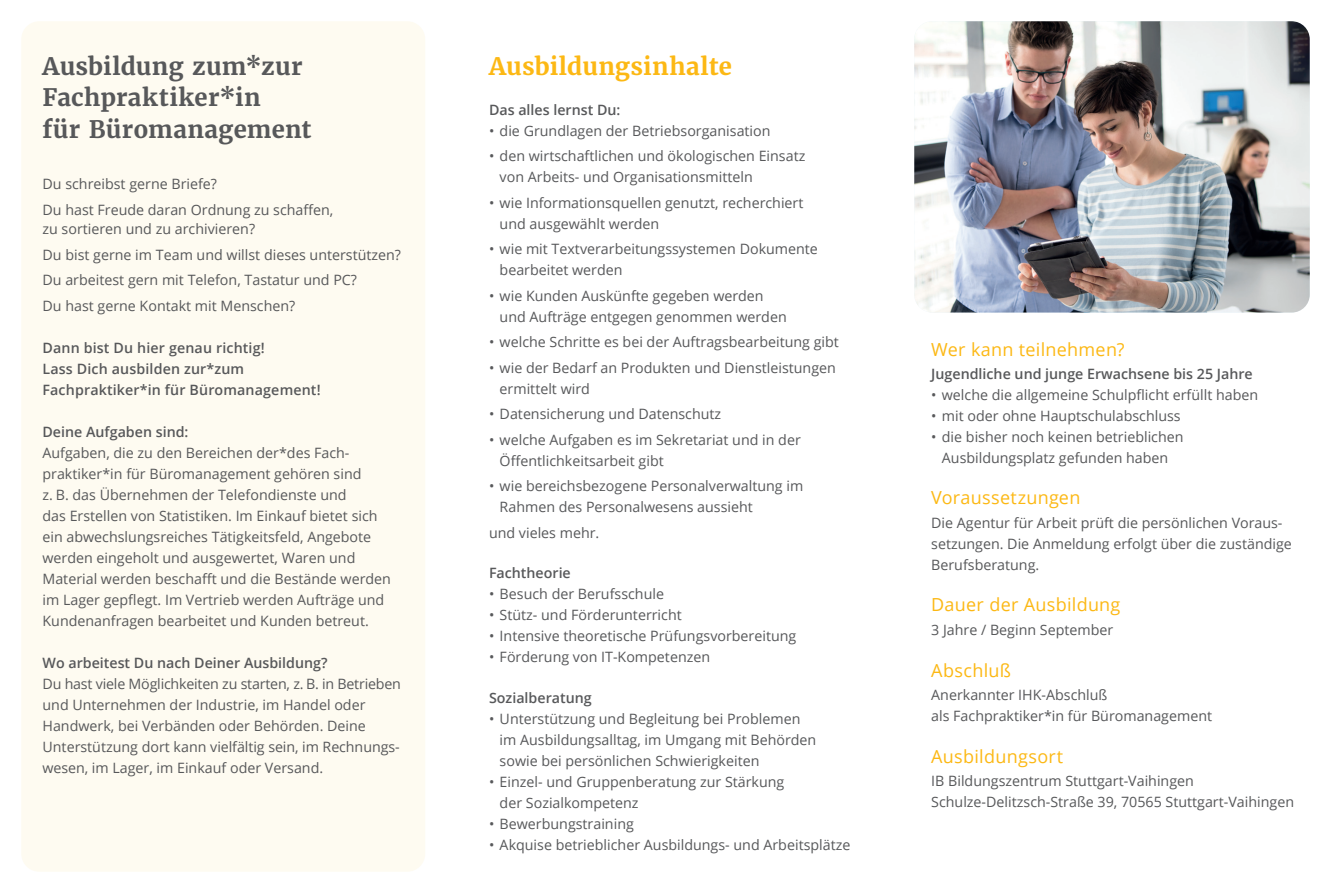
<style>
.page{position:relative;width:1331px;height:893px;background:#fff}
.page>*{position:absolute;margin:0;border:0;box-sizing:border-box;transform-origin:0 0}
.t1{font:700 24px/31.5px "Merriweather";letter-spacing:.01em;color:#57585a}
.t2{font:700 24px "Merriweather";letter-spacing:.01em;color:#fcb814}
.t3{font:18px "Open Sans";letter-spacing:.015em;color:#fcb814}
.t4{font:14.25px/21px "Open Sans";color:#57585a}
.t5{font:600 14.25px/21px "Open Sans";color:#57585a}
</style>
<div class="page">
<img style="left:914px;top:21px;width:396px;height:292px">
<div style="left:21px;top:21px;width:404px;height:851px;background:#fefbf1;border-radius:18px"></div>
<h1 class="t1" style="left:43px;top:50px;width:270px">Ausbildung zum*zur<br>Fachpraktiker*in<br>für Büromanagement</h1>
<p class="t4" style="left:43px;top:171px;width:292px;line-height:25.5px">Du schreibst gerne Briefe?<br>Du hast Freude daran Ordnung zu schaffen,</p>
<p class="t4" style="left:43px;top:216px;width:360px;line-height:25.5px">zu sortieren und zu archivieren?<br>Du bist gerne im Team und willst dieses unterstützen?<br>Du arbeitest gern mit Telefon, Tastatur und PC?<br>Du hast gerne Kontakt mit Menschen?</p>
<p class="t5" style="left:43px;top:337px;width:280px">Dann bist Du hier genau richtig!<br>Lass Dich ausbilden zur*zum<br>Fachpraktiker*in für Büromanagement!</p>
<p class="t5" style="left:43px;top:421px;width:148px">Deine Aufgaben sind:</p>
<p class="t4" style="left:43px;top:442px;width:350px">Aufgaben, die zu den Bereichen der*des Fach&shy;praktiker*in für Büromanagement gehören sind<br>z. B. das Übernehmen der Telefondienste und<br>das Erstellen von Statistiken. Im Einkauf bietet sich ein abwechslungsreiches Tätigkeitsfeld, Angebote werden eingeholt und ausgewertet, Waren und Material werden beschafft und die Bestände werden im Lager gepflegt. Im Vertrieb werden Aufträge und Kundenanfragen bearbeitet und Kunden betreut.</p>
<p class="t5" style="left:43px;top:652px;width:287px">Wo arbeitest Du nach Deiner Ausbildung?</p>
<p class="t4" style="left:43px;top:673px;width:360px">Du hast viele Möglichkeiten zu starten, z. B. in Betrieben und Unternehmen der Industrie, im Handel oder Handwerk, bei Verbänden oder Behörden. Deine Unterstützung dort kann vielfältig sein, im Rechnungs&shy;wesen, im Lager, im Einkauf oder Versand.</p>
<h1 class="t2" style="left:489px;top:51px;width:245px">Ausbildungsinhalte</h1>
<p class="t5" style="left:489px;top:99px;width:133px">Das alles lernst Du:</p>
<p class="t4" style="left:489px;top:120px;width:283px">• die Grundlagen der Betriebsorganisation</p>
<p class="t4" style="left:500px;top:145px;width:307px;text-indent:-11px">• den wirtschaftlichen und ökologischen Einsatz von Arbeits- und Organisationsmitteln</p>
<p class="t4" style="left:500px;top:192px;width:305px;text-indent:-11px">• wie Informationsquellen genutzt, recherchiert und ausgewählt werden</p>
<p class="t4" style="left:500px;top:238px;width:320px;text-indent:-11px">• wie mit Textverarbeitungssystemen Dokumente bearbeitet werden</p>
<p class="t4" style="left:500px;top:285px;width:289px;text-indent:-11px">• wie Kunden Auskünfte gegeben werden und Aufträge entgegen genommen werden</p>
<p class="t4" style="left:489px;top:331px;width:351px">• welche Schritte es bei der Auftragsbearbeitung gibt</p>
<p class="t4" style="left:500px;top:357px;width:338px;text-indent:-11px">• wie der Bedarf an Produkten und Dienstleistungen ermittelt wird</p>
<p class="t4" style="left:489px;top:403px;width:234px">• Datensicherung und Datenschutz</p>
<p class="t4" style="left:500px;top:429px;width:303px;text-indent:-11px">• welche Aufgaben es im Sekretariat und in der<br>Öffentlichkeitsarbeit gibt</p>
<p class="t4" style="left:500px;top:475px;width:305px;text-indent:-11px">• wie bereichsbezogene Personalverwaltung im<br>Rahmen des Personalwesens aussieht</p>
<p class="t4" style="left:489px;top:522px;width:112px">und vieles mehr.</p>
<p class="t5" style="left:489px;top:562px;width:83px">Fachtheorie</p>
<p class="t4" style="left:489px;top:583px;width:176px">• Besuch der Berufsschule</p>
<p class="t4" style="left:489px;top:604px;width:194px">• Stütz- und Förderunterricht</p>
<p class="t4" style="left:489px;top:625px;width:309px">• Intensive theoretische Prüfungsvorbereitung</p>
<p class="t4" style="left:489px;top:646px;width:223px">• Förderung von IT-Kompetenzen</p>
<p class="t5" style="left:489px;top:687px;width:104px">Sozialberatung</p>
<p class="t4" style="left:500px;top:708px;width:318px;text-indent:-11px">• Unterstützung und Begleitung bei Problemen im Ausbildungsalltag, im Umgang mit Behörden sowie bei persönlichen Schwierigkeiten</p>
<p class="t4" style="left:500px;top:771px;width:286px;text-indent:-11px">• Einzel- und Gruppenberatung zur Stärkung der Sozialkompetenz</p>
<p class="t4" style="left:489px;top:813px;width:146px">• Bewerbungstraining</p>
<p class="t4" style="left:489px;top:834px;width:363px">• Akquise betrieblicher Ausbildungs- und Arbeitsplätze</p>
<p class="t3" style="left:931px;top:337px;width:195px">Wer kann teilnehmen?</p>
<p class="t5" style="left:931px;top:363px;width:323px">Jugendliche und junge Erwachsene bis 25 Jahre</p>
<p class="t4" style="left:931px;top:384px;width:329px">• welche die allgemeine Schulpflicht erfüllt haben</p>
<p class="t4" style="left:931px;top:405px;width:251px">• mit oder ohne Hauptschulabschluss</p>
<p class="t4" style="left:931px;top:426px;width:254px;text-align:center">• die bisher noch keinen betrieblichen<br>Ausbildungsplatz gefunden haben</p>
<p class="t3" style="left:931px;top:486px;width:151px">Voraussetzungen</p>
<p class="t4" style="left:931px;top:512px;width:362px">Die Agentur für Arbeit prüft die persönlichen Voraus&shy;setzungen. Die Anmeldung erfolgt über die zuständige<br>Berufsberatung.</p>
<p class="t3" style="left:931px;top:592px;width:191px">Dauer der Ausbildung</p>
<p class="t4" style="left:931px;top:618px;width:184px">3 Jahre / Beginn September</p>
<p class="t3" style="left:931px;top:658px;width:81px">Abschluß</p>
<p class="t4" style="left:931px;top:684px;width:282px">Anerkannter IHK-Abschluß<br>als Fachpraktiker*in für Büromanagement</p>
<p class="t3" style="left:931px;top:744px;width:134px">Ausbildungsort</p>
<p class="t4" style="left:931px;top:770px;width:364px">IB Bildungszentrum Stuttgart-Vaihingen<br>Schulze-Delitzsch-Straße 39, 70565 Stuttgart-Vaihingen</p>
</div>
